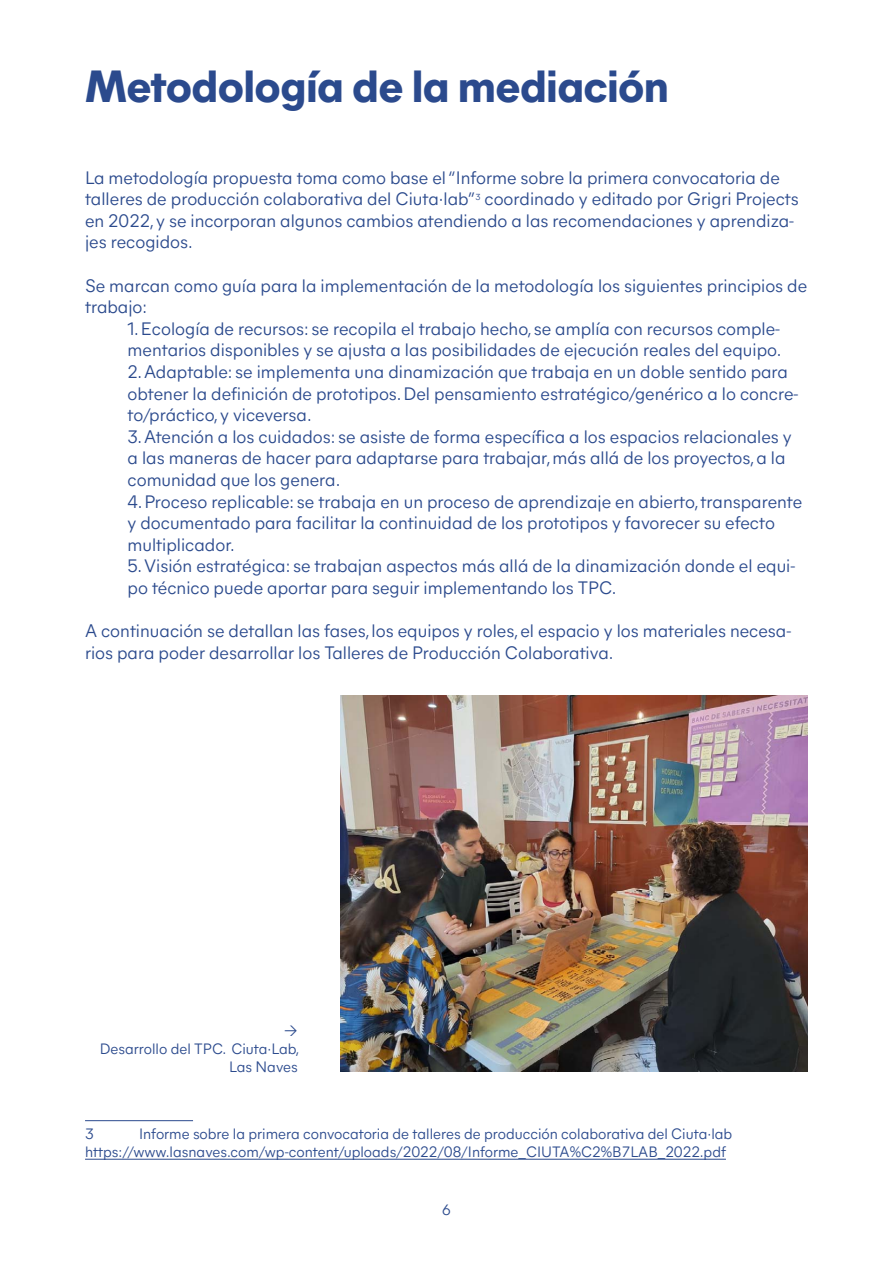
<style>
.page{position:relative;width:893px;height:1263px;background:#fff}
.page>*{position:absolute;margin:0;border:0;box-sizing:border-box;transform-origin:0 0}
.t1{font:800 45px "Mier A";color:#2b4a8d}
.t2{font:18px/21.6px "Mier A";color:#2b4a8d}
.t3{font:15px/18px "Mier A";color:#2b4a8d;text-align:right}
</style>
<div class="page">
<img style="left:340px;top:695px;width:468px;height:376px">
<hr style="left:85px;top:1120px;width:108px;height:1px;background:#2b4a8d">
<hr style="left:85px;top:1159px;width:641px;height:1px;background:#2b4a8d">
<h1 class="t1" style="left:85px;top:53px;width:585px">Metodología de la mediación</h1>
<p class="t2" style="left:85px;top:165px;width:715px">La metodología propuesta toma como base el “Informe sobre la primera convocatoria de talleres de producción colaborativa del Ciuta·lab”<sup>3</sup> coordinado y editado por Grigri Projects en 2022, y se incorporan algunos cambios atendiendo a las recomendaciones y aprendiza&shy;jes recogidos.</p>
<p class="t2" style="left:85px;top:273px;width:724px">Se marcan como guía para la implementación de la metodología los siguientes principios de trabajo:</p>
<p class="t2" style="left:128px;top:317px;width:655px">1. Ecología de recursos: se recopila el trabajo hecho, se amplía con recursos comple&shy;mentarios disponibles y se ajusta a las posibilidades de ejecución reales del equipo.</p>
<p class="t2" style="left:128px;top:360px;width:672px">2. Adaptable: se implementa una dinamización que trabaja en un doble sentido para obtener la definición de prototipos. Del pensamiento estratégico/genérico a lo concre&shy;to/práctico, y viceversa.</p>
<p class="t2" style="left:128px;top:425px;width:666px">3. Atención a los cuidados: se asiste de forma específica a los espacios relacionales y a las maneras de hacer para adaptarse para trabajar, más allá de los proyectos, a la comunidad que los genera.</p>
<p class="t2" style="left:128px;top:489px;width:676px">4. Proceso replicable: se trabaja en un proceso de aprendizaje en abierto, transparente y documentado para facilitar la continuidad de los prototipos y favorecer su efecto multiplicador.</p>
<p class="t2" style="left:128px;top:554px;width:669px">5. Visión estratégica: se trabajan aspectos más allá de la dinamización donde el equi&shy;po técnico puede aportar para seguir implementando los TPC.</p>
<p class="t2" style="left:85px;top:619px;width:708px">A continuación se detallan las fases, los equipos y roles, el espacio y los materiales necesa&shy;rios para poder desarrollar los Talleres de Producción Colaborativa.</p>
<p class="t3" style="left:100px;top:1020px;width:201px">→<br>Desarrollo del TPC. Ciuta·Lab,<br>Las Naves</p>
<p class="t3" style="left:85px;top:1123px;width:649px;text-align:left;text-indent:54px">Informe sobre la primera convocatoria de talleres de producción colaborativa del Ciuta·lab https://www.lasnaves.com/wp-content/uploads/2022/08/Informe_CIUTA%C2%B7LAB_2022.pdf</p>
<p class="t3" style="left:85px;top:1123px;width:10px">3</p>
<p class="t3" style="left:442px;top:1200px;width:10px">6</p>
</div>
